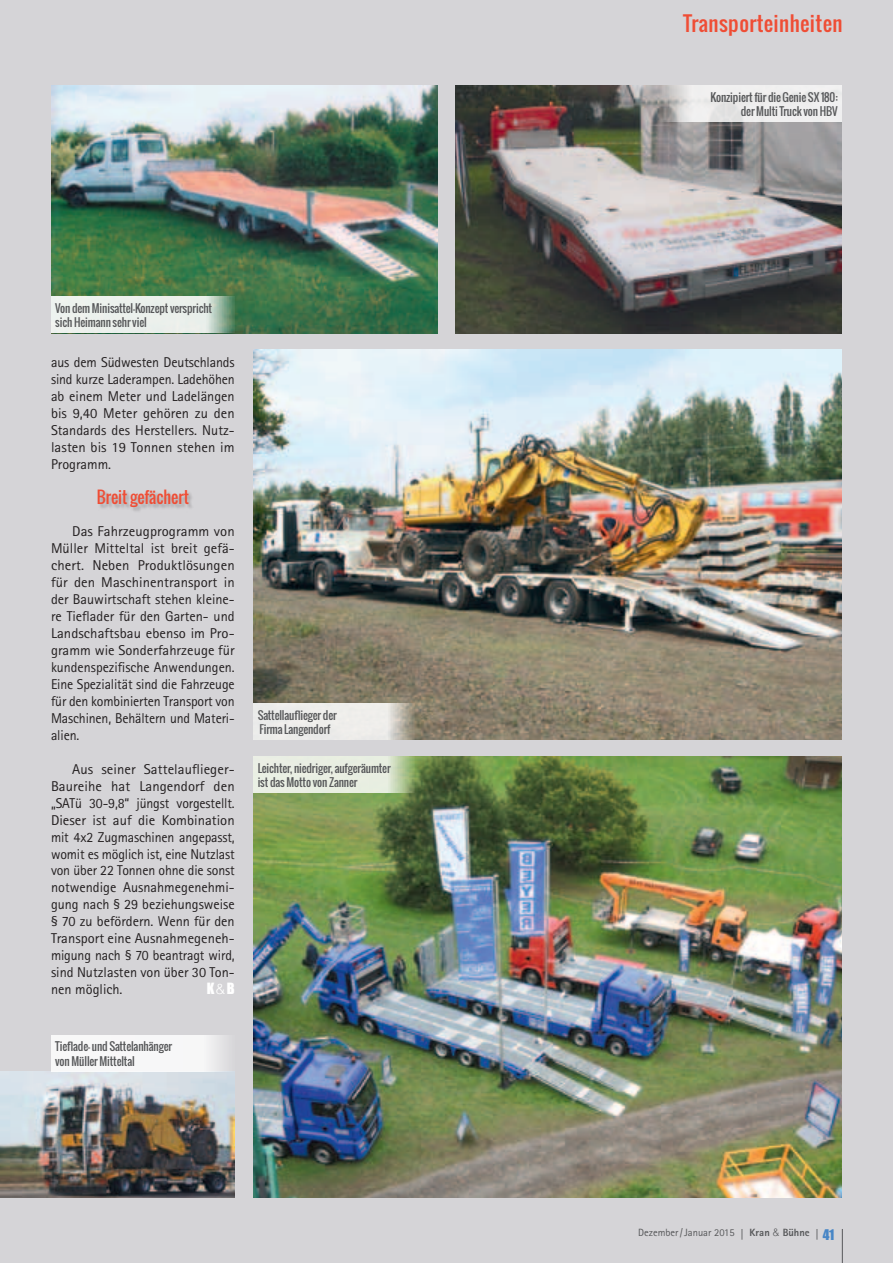
<style>
.page{position:relative;width:893px;height:1263px;background:#d5d4d7}
.page>*{position:absolute;margin:0;border:0;box-sizing:border-box;transform-origin:0 0}
.t1{font:20.25px "Oswald";letter-spacing:.02em;color:#ef4d35}
.t2{font:16.5px "Oswald";color:#ef4d35}
.t3{font:14.25px/17px "Rotis Sans Serif";color:#231f20;text-align:justify}
.t4{font:14.25px "Impact";color:#fff}
.t5{font:11.25px/14.4px "Oswald";letter-spacing:-.01em;color:#57585a}
.t6{font:10.5px "Rotis Sans Serif";color:#57585a}
.s1{font-family:"Helvetica";font-weight:300}
.s2{font-family:"Frutiger";font-weight:700;font-stretch:condensed;font-size:10.65px}
.s3{font-weight:800}
.s4{font-family:"Impact";font-size:13.5px;color:#4786c6}
</style>
<div class="page">
<div style="left:98px;top:490px;width:96px;height:22px;background:#231f20;opacity:.25"></div>
<img style="left:253px;top:350px;width:589px;height:390px">
<img style="left:51px;top:86px;width:386px;height:247px">
<img style="left:456px;top:86px;width:386px;height:247px">
<img style="left:0;top:1071px;width:235px;height:126px">
<img style="left:253px;top:757px;width:589px;height:440px">
<hr style="left:842px;top:1229px;width:1px;height:34px;background:#57585a">
<svg style="left:51px;top:1035px;width:175px;height:36px;background:#f5f5f6"></svg>
<svg style="left:253px;top:704px;width:162px;height:36px;background:#e4e3df"></svg>
<svg style="left:51px;top:297px;width:184px;height:36px;background:#dee7e0"></svg>
<svg style="left:253px;top:757px;width:162px;height:36px;background:#e0e8d6"></svg>
<svg style="left:660px;top:86px;width:182px;height:36px;background:#e5e5e4"></svg>
<p class="t5" style="left:55px;top:301px;width:158px">Von dem Minisattel-Konzept verspricht sich Heimann sehr viel</p>
<p class="t3" style="left:51px;top:353px;width:185px">aus dem Südwesten Deutschlands sind kurze Laderampen. Ladehöhen ab einem Meter und Ladelängen bis 9,40 Meter gehören zu den Standards des Herstellers. Nutz&shy;lasten bis 19 Tonnen stehen im Programm.</p>
<p class="t2" style="left:97px;top:484px;width:93px">Breit gefächert</p>
<p class="t3" style="left:51px;top:523px;width:185px;text-indent:21px">Das Fahrzeugprogramm von Müller Mitteltal ist breit gefä&shy;chert. Neben Produktlösungen für den Maschinentransport in der Bauwirtschaft stehen kleine&shy;re Tieflader für den Garten- und Landschaftsbau ebenso im Pro&shy;gramm wie Sonderfahrzeuge für kundenspezifische Anwendungen.<br>Eine Spezialität sind die Fahrzeuge für den kombinierten Transport von Maschinen, Behältern und Materi&shy;alien.</p>
<p class="t3" style="left:51px;top:760px;width:185px;text-indent:21px">Aus seiner Sattelauflieger-Baureihe hat Langendorf den „SATü 30-9,8“ jüngst vorgestellt.<br>Dieser ist auf die Kombination mit 4x2 Zugmaschinen angepasst, womit es möglich ist, eine Nutzlast von über 22 Tonnen ohne die sonst notwendige Ausnahmegenehmi&shy;gung nach § 29 beziehungsweise § 70 zu befördern. Wenn für den Transport eine Ausnahmegeneh&shy;migung nach § 70 beantragt wird, sind Nutzlasten von über 30 Ton&shy;nen möglich.</p>
<p class="t4" style="left:207px;top:977px;width:30px">K<span class="s1">&amp;</span>B</p>
<p class="t5" style="left:55px;top:1039px;width:118px">Tieflade- und Sattelanhänger von Müller Mitteltal</p>
<p class="t5" style="left:258px;top:707px;width:81px">Sattellauflieger der<br>Firma Langendorf</p>
<p class="t5" style="left:258px;top:761px;width:134px">Leichter, niedriger, aufgeräumter ist das Motto von Zanner</p>
<h1 class="t1" style="left:683px;top:8px;width:161px">Transporteinheiten</h1>
<p class="t5" style="left:711px;top:90px;width:129px;text-align:right">Konzipiert für die Genie SX 180: der Multi Truck von HBV</p>
<p class="t6" style="left:638px;top:1226px;width:198px">Dezember / Januar 2015 <span class="s2">|</span> <span class="s3">Kran</span> <span class="s1">&amp;</span> <span class="s3">Bühne</span> <span class="s2">|</span> <span class="s4">41</span></p>
</div>
